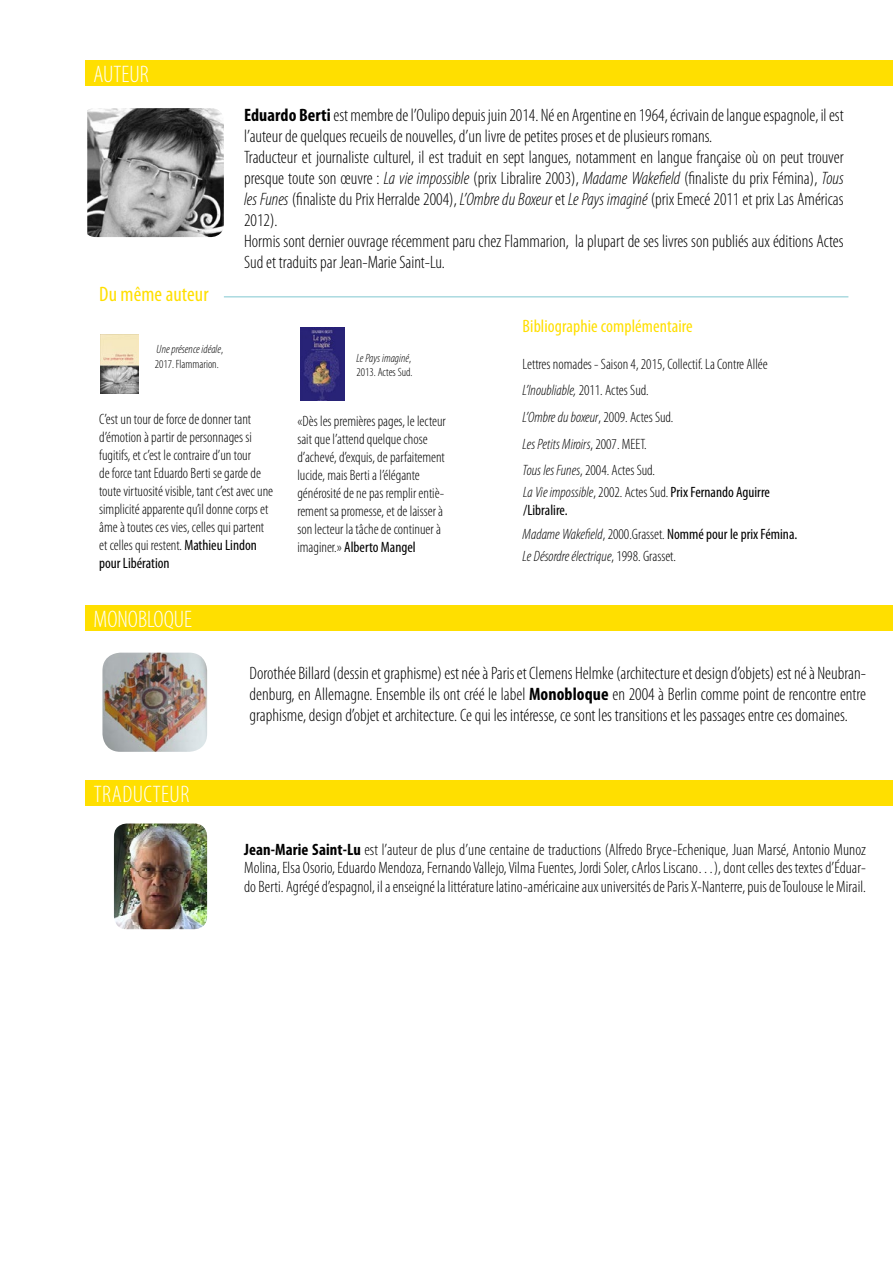
<style>
.page{position:relative;width:893px;height:1263px;background:#fff}
.page>*{position:absolute;margin:0;border:0;box-sizing:border-box;transform-origin:0 0}
.t1{font:300 condensed 24px "Myriad Pro";color:#fff}
.t2{font:condensed 21px "Myriad Pro";letter-spacing:.005em;color:#ffdf00}
.t3{font:300 condensed 18px/21px "Myriad Pro";color:#000}
.t4{font:condensed 18px "Myriad Pro";letter-spacing:.005em;color:#ffdf00}
.t5{font:300 condensed 16.5px/18.8px "Myriad Pro";letter-spacing:.005em;color:#000;text-align:justify}
.t6{font:300 condensed 15px/18px "Myriad Pro";color:#000}
.t7{font:italic 300 condensed 15px "Myriad Pro";color:#000}
.t8{font:condensed 15px/18px "Myriad Pro";color:#000}
.t9{font:italic 300 condensed 12px/14.4px "Myriad Pro";color:#000}
.t10{font:300 condensed 12px/14.4px "Myriad Pro";color:#000}
.s1{font-weight:700}
.s2{font-style:italic}
.s3{font-style:normal}
.s4{font-weight:400}
.s5{font-weight:300;font-style:italic}
.s6{font-weight:300}
</style>
<div class="page">
<div style="left:85px;top:61px;width:808px;height:25px;background:#ffdf00"></div>
<img style="left:87px;top:108px;width:137px;height:129px">
<div style="left:85px;top:780px;width:808px;height:25px;background:#ffdf00"></div>
<img style="left:114px;top:823px;width:93px;height:106px">
<div style="left:85px;top:605px;width:808px;height:26px;background:#ffdf00"></div>
<img style="left:301px;top:328px;width:43px;height:72px">
<img style="left:100px;top:334px;width:39px;height:60px">
<img style="left:102px;top:653px;width:105px;height:99px">
<hr style="left:224px;top:296px;width:624px;height:2px;background:#aadae0">
<h1 class="t1" style="left:94px;top:62px;width:57px">AUTEUR</h1>
<p class="t2" style="left:99px;top:281px;width:111px">Du même auteur</p>
<p class="t3" style="left:244px;top:105px;width:601px"><span class="s1">Eduardo Berti</span> est membre de l’Oulipo depuis juin 2014. Né en Argentine en 1964, écrivain de langue espagnole, il est l’auteur de quelques recueils de nouvelles, d’un livre de petites proses et de plusieurs romans.<br>Traducteur et journaliste culturel, il est traduit en sept langues, notamment en langue française où on peut trouver presque toute son œuvre : <span class="s2">La vie impossible</span> (prix Libralire 2003), <span class="s2">Madame Wakefield</span> (finaliste du prix Fémina), <span class="s2">Tous les Funes</span> (finaliste du Prix Herralde 2004), <span class="s2">L’Ombre du Boxeur</span> et <span class="s2">Le Pays imaginé</span> (prix Emecé 2011 et prix Las Américas 2012).<br>Hormis sont dernier ouvrage récemment paru chez Flammarion, la plupart de ses livres son publiés aux éditions Actes Sud et traduits par Jean-Marie Saint-Lu.</p>
<p class="t9" style="left:155px;top:342px;width:70px">Une présence idéale<span class="s3">,<br>2017. Flammarion.</span></p>
<p class="t6" style="left:99px;top:411px;width:176px">C’est un tour de force de donner tant d’émotion à partir de personnages si fugitifs, et c’est le contraire d’un tour<br>de force tant Eduardo Berti se garde de toute virtuosité visible, tant c’est avec une simplicité apparente qu’il donne corps et âme à toutes ces vies, celles qui partent et celles qui restent. <span class="s4">Mathieu Lindon pour Libération</span></p>
<h1 class="t1" style="left:94px;top:606px;width:100px">MONOBLOQUE</h1>
<p class="t10" style="left:356px;top:351px;width:57px"><span class="s2">Le Pays imaginé</span>,<br>2013. Actes Sud.</p>
<p class="t6" style="left:297px;top:412px;width:150px">«Dès les premières pages, le lecteur sait que l’attend quelque chose d’achevé, d’exquis, de parfaitement lucide, mais Berti a l’élégante générosité de ne pas remplir entiè&shy;rement sa promesse, et de laisser à son lecteur la tâche de continuer à imaginer.» <span class="s4">Alberto Mangel</span></p>
<p class="t4" style="left:523px;top:315px;width:171px">Bibliographie complémentaire</p>
<p class="t6" style="left:523px;top:355px;width:247px">Lettres nomades - Saison 4, 2015, Collectif. La Contre Allée</p>
<p class="t7" style="left:523px;top:381px;width:128px">L’Inoubliable, <span class="s3">2011. Actes Sud.</span></p>
<p class="t7" style="left:523px;top:408px;width:152px">L’Ombre du boxeur<span class="s3">, 2009. Actes Sud.</span></p>
<p class="t7" style="left:523px;top:435px;width:126px">Les Petits Miroirs<span class="s3">, 2007. MEET.</span></p>
<p class="t6" style="left:523px;top:461px;width:134px"><span class="s2">Tous les Funes</span>, 2004. Actes Sud.</p>
<p class="t8" style="left:523px;top:483px;width:248px"><span class="s5">La Vie impossible</span><span class="s6">, 2002. Actes Sud.</span> Prix Fernando Aguirre /Libralire.</p>
<p class="t8" style="left:523px;top:525px;width:276px"><span class="s5">Madame Wakefield</span><span class="s6">, 2000.Grasset.</span> Nommé pour le prix Fémina.</p>
<p class="t7" style="left:523px;top:547px;width:155px">Le Désordre électrique<span class="s3">, 1998. Grasset.</span></p>
<h1 class="t1" style="left:94px;top:781px;width:11px">traducteur</h1>
<p class="t3" style="left:249px;top:663px;width:618px;text-align:justify">Dorothée Billard (dessin et graphisme) est née à Paris et Clemens Helmke (architecture et design d’objets) est né à Neubran&shy;denburg, en Allemagne. Ensemble ils ont créé le label <span class="s1">Monobloque</span> en 2004 à Berlin comme point de rencontre entre graphisme, design d’objet et architecture. Ce qui les intéresse, ce sont les transitions et les passages entre ces domaines.</p>
<p class="t5" style="left:244px;top:840px;width:623px"><span class="s1">Jean-Marie Saint-Lu</span> est l’auteur de plus d’une centaine de traductions (Alfredo Bryce-Echenique, Juan Marsé, Antonio Munoz Molina, Elsa Osorio, Eduardo Mendoza, Fernando Vallejo, Vilma Fuentes, Jordi Soler, cArlos Liscano…), dont celles des textes d’Éduar&shy;do Berti. Agrégé d’espagnol, il a enseigné la littérature latino-américaine aux universités de Paris X-Nanterre, puis de Toulouse le Mirail.</p>
</div>
